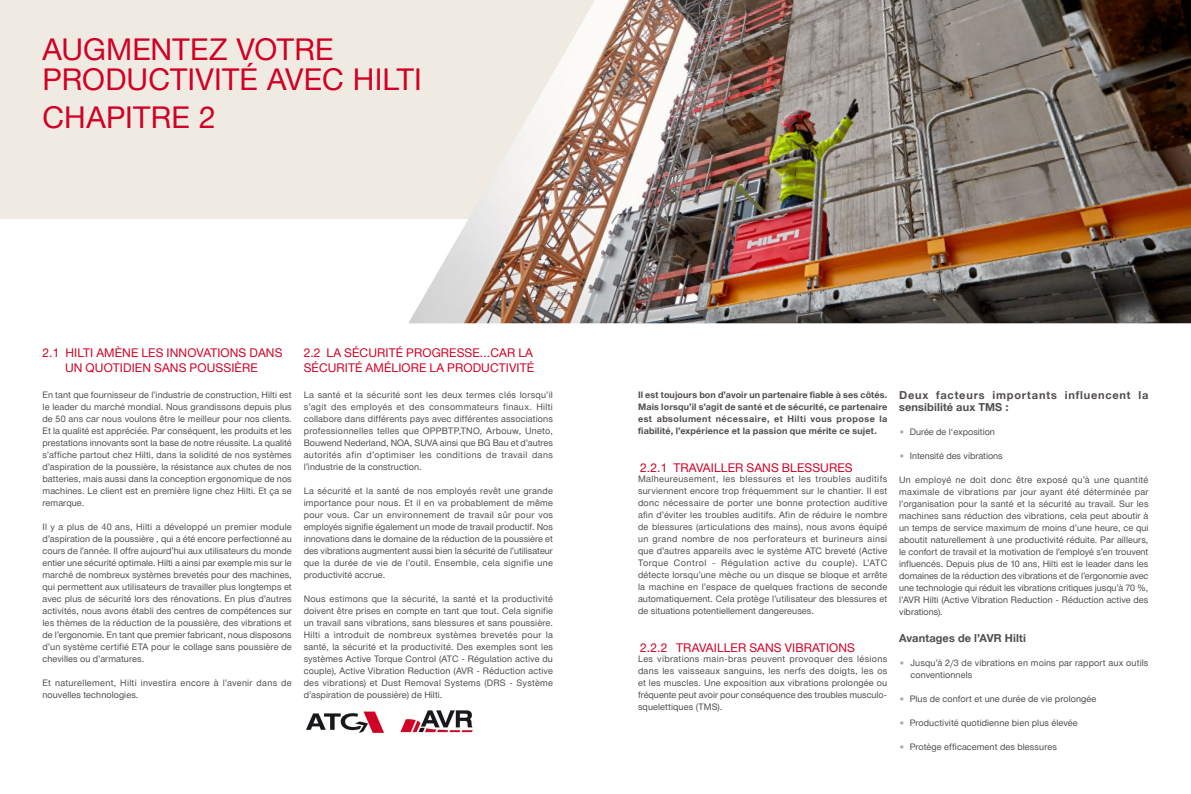
<style>
.page{position:relative;width:1191px;height:794px;background:#fff}
.page>*{position:absolute;margin:0;border:0;box-sizing:border-box;transform-origin:0 0}
.t1{font:30px/30px "Hilti";letter-spacing:.005em;color:#d20024}
.t2{font:12px/15px "Hilti";letter-spacing:.01em;color:#d20024;text-align:center}
.t3{font:700 11px/12px "Hilti";letter-spacing:.06em;color:#514c51}
.t4{font:700 11px "Hilti";letter-spacing:.01em;color:#514c51}
.t5{font:9px/12px "Hilti";letter-spacing:.01em;color:#514c51;text-align:justify}
.t6{font:700 9px/12px "Hilti";letter-spacing:.02em;color:#514c51;text-align:justify}
.t7{font:9px/12px "Hilti";letter-spacing:.03em;color:#514c51}
.s1{font-size:11px;color:#b0abad}
</style>
<div class="page">
<div style="left:0;top:0;width:615px;height:218px;background:#efebe3"></div>
<img style="left:400px;top:710px;width:73px;height:23px">
<img style="left:306px;top:711px;width:78px;height:22px">
<img style="left:408px;top:0;width:783px;height:323px">
<h1 class="t1" style="left:43px;top:34px;width:381px">AUGMENTEZ VOTRE<br>PRODUCTIVITÉ AVEC HILTI</h1>
<h1 class="t1" style="left:43px;top:103px;width:175px">CHAPITRE 2</h1>
<h2 class="t2" style="left:43px;top:345px;width:241px">2.1 HILTI AMÈNE LES INNOVATIONS DANS<br>UN QUOTIDIEN SANS POUSSIÈRE</h2>
<h2 class="t2" style="left:304px;top:345px;width:232px;text-align:left">2.2 LA SÉCURITÉ PROGRESSE...CAR LA<br>SÉCURITÉ AMÉLIORE LA PRODUCTIVITÉ</h2>
<p class="t5" style="left:43px;top:389px;width:251px">En tant que fournisseur de l’industrie de construction, Hilti est le leader du marché mondial. Nous grandissons depuis plus de 50 ans car nous voulons être le meilleur pour nos clients.<br>Et la qualité est appréciée. Par conséquent, les produits et les prestations innovants sont la base de notre réussite. La qualité s’affiche partout chez Hilti, dans la solidité de nos systèmes d’aspiration de la poussière, la résistance aux chutes de nos batteries, mais aussi dans la conception ergonomique de nos machines. Le client est en première ligne chez Hilti. Et ça se remarque.</p>
<p class="t5" style="left:43px;top:521px;width:251px">Il y a plus de 40 ans, Hilti a développé un premier module d’aspiration de la poussière , qui a été encore perfectionné au cours de l’année. Il offre aujourd’hui aux utilisateurs du monde entier une sécurité optimale. Hilti a ainsi par exemple mis sur le marché de nombreux systèmes brevetés pour des machines, qui permettent aux utilisateurs de travailler plus longtemps et avec plus de sécurité lors des rénovations. En plus d’autres activités, nous avons établi des centres de compétences sur les thèmes de la réduction de la poussière, des vibrations et de l’ergonomie. En tant que premier fabricant, nous disposons d’un système certifié ETA pour le collage sans poussière de chevilles ou d’armatures.</p>
<p class="t7" style="left:43px;top:677px;width:251px">Et naturellement, Hilti investira encore à l’avenir dans de nouvelles technologies.</p>
<p class="t5" style="left:304px;top:389px;width:251px">La santé et la sécurité sont les deux termes clés lorsqu’il s’agit des employés et des consommateurs finaux. Hilti collabore dans différents pays avec différentes associations professionnelles telles que OPPBTP,TNO, Arbouw, Uneto, Bouwend Nederland, NOA, SUVA ainsi que BG Bau et d’autres autorités afin d’optimiser les conditions de travail dans l’industrie de la construction.</p>
<p class="t5" style="left:304px;top:485px;width:251px">La sécurité et la santé de nos employés revêt une grande importance pour nous. Et il en va probablement de même pour vous. Car un environnement de travail sûr pour vos employés signifie également un mode de travail productif. Nos innovations dans le domaine de la réduction de la poussière et des vibrations augmentent aussi bien la sécurité de l’utilisateur que la durée de vie de l’outil. Ensemble, cela signifie une productivité accrue.</p>
<p class="t5" style="left:304px;top:593px;width:251px">Nous estimons que la sécurité, la santé et la productivité doivent être prises en compte en tant que tout. Cela signifie un travail sans vibrations, sans blessures et sans poussière.<br>Hilti a introduit de nombreux systèmes brevetés pour la santé, la sécurité et la productivité. Des exemples sont les systèmes Active Torque Control (ATC - Régulation active du couple), Active Vibration Reduction (AVR - Réduction active des vibrations) et Dust Removal Systems (DRS - Système d’aspiration de poussière) de Hilti.</p>
<p class="t6" style="left:638px;top:389px;width:251px">Il est toujours bon d’avoir un partenaire fiable à ses côtés.<br>Mais lorsqu’il s’agit de santé et de sécurité, ce partenaire est absolument nécessaire, et Hilti vous propose la fiabilité, l’expérience et la passion que mérite ce sujet.</p>
<p class="t5" style="left:638px;top:473px;width:251px">Malheureusement, les blessures et les troubles auditifs surviennent encore trop fréquemment sur le chantier. Il est donc nécessaire de porter une bonne protection auditive afin d’éviter les troubles auditifs. Afin de réduire le nombre de blessures (articulations des mains), nous avons équipé un grand nombre de nos perforateurs et burineurs ainsi que d’autres appareils avec le système ATC breveté (Active Torque Control - Régulation active du couple). L’ATC détecte lorsqu’une mèche ou un disque se bloque et arrête la machine en l’espace de quelques fractions de seconde automatiquement. Cela protège l’utilisateur des blessures et de situations potentiellement dangereuses.</p>
<p class="t5" style="left:638px;top:653px;width:251px">Les vibrations main-bras peuvent provoquer des lésions dans les vaisseaux sanguins, les nerfs des doigts, les os et les muscles. Une exposition aux vibrations prolongée ou fréquente peut avoir pour conséquence des troubles musculo&shy;squelettiques (TMS).</p>
<h2 class="t2" style="left:640px;top:460px;width:214px">2.2.1 TRAVAILLER SANS BLESSURES</h2>
<h2 class="t2" style="left:640px;top:640px;width:216px">2.2.2 TRAVAILLER SANS VIBRATIONS</h2>
<p class="t3" style="left:899px;top:389px;width:251px">Deux facteurs importants influencent la sensibilité aux TMS :</p>
<p class="t5" style="left:899px;top:426px;width:97px"><span class="s1">•</span> Durée de l‘exposition</p>
<p class="t5" style="left:899px;top:450px;width:105px"><span class="s1">•</span> Intensité des vibrations</p>
<p class="t5" style="left:899px;top:474px;width:251px">Un employé ne doit donc être exposé qu’à une quantité maximale de vibrations par jour ayant été déterminée par l’organisation pour la santé et la sécurité au travail. Sur les machines sans réduction des vibrations, cela peut aboutir à un temps de service maximum de moins d’une heure, ce qui aboutit naturellement à une productivité réduite. Par ailleurs, le confort de travail et la motivation de l’employé s’en trouvent influencés. Depuis plus de 10 ans, Hilti est le leader dans les domaines de la réduction des vibrations et de l’ergonomie avec une technologie qui réduit les vibrations critiques jusqu’à 70 %, l’AVR Hilti (Active Vibration Reduction - Réduction active des vibrations).</p>
<p class="t4" style="left:899px;top:632px;width:128px">Avantages de l’AVR Hilti</p>
<p class="t5" style="left:910px;top:657px;width:239px;text-indent:-11px"><span class="s1">•</span> Jusqu’à 2/3 de vibrations en moins par rapport aux outils conventionnels</p>
<p class="t5" style="left:899px;top:693px;width:199px"><span class="s1">•</span> Plus de confort et une durée de vie prolongée</p>
<p class="t5" style="left:899px;top:717px;width:180px"><span class="s1">•</span> Productivité quotidienne bien plus élevée</p>
<p class="t5" style="left:899px;top:741px;width:159px"><span class="s1">•</span> Protège efficacement des blessures</p>
</div>
